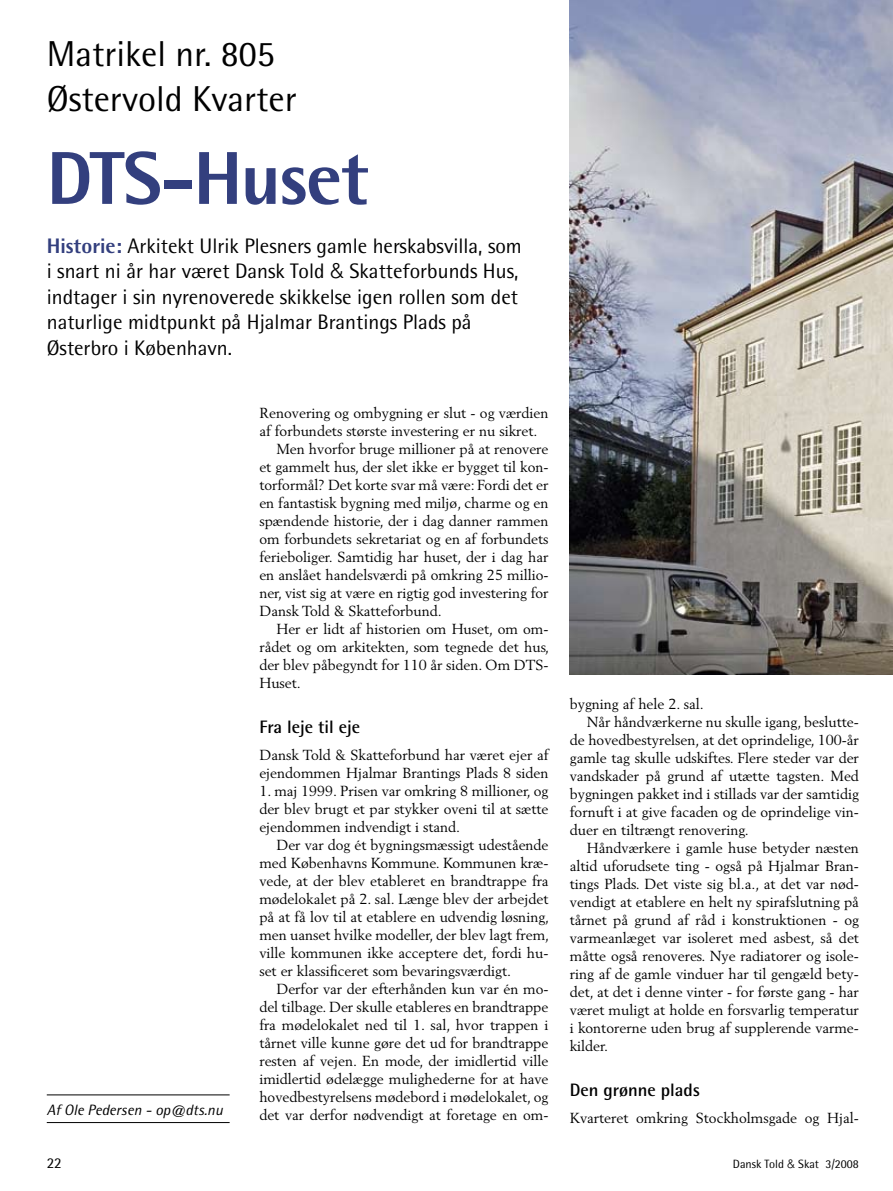
<style>
.page{position:relative;width:893px;height:1191px;background:#fff}
.page>*{position:absolute;margin:0;border:0;box-sizing:border-box;transform-origin:0 0}
.t1{font:800 75px "Rotis Semi Sans";letter-spacing:-.02em;color:#333f7e}
.t2{font:36px/45px "Rotis Semi Sans";color:#000}
.t3{font:21px/25.5px "Rotis Semi Sans";color:#000}
.t4{font:700 18px "Rotis Semi Sans";color:#000}
.t5{font:italic 15px "Rotis Semi Sans";color:#000}
.t6{font:15px "Rotis Semi Sans";color:#000}
.t7{font:14.4px/18px "Berling";color:#000;text-align:justify}
.t8{font:12px "Rotis Semi Sans";color:#000}
.s1{font-weight:800;color:#333f7e}
.s2{font-family:"Helvetica";font-weight:300}
</style>
<div class="page">
<hr style="left:47px;top:1122px;width:183px;height:1px;background:#000">
<hr style="left:47px;top:1094px;width:183px;height:1px;background:#000">
<img style="left:570px;top:0;width:323px;height:674px">
<h2 class="t2" style="left:47px;top:31px;width:251px">Matrikel nr. 805<br>Østervold Kvarter</h2>
<h1 class="t1" style="left:47px;top:131px;width:323px">DTS-Huset</h1>
<p class="t3" style="left:47px;top:233px;width:477px"><span class="s1">Historie:</span> Arkitekt Ulrik Plesners gamle herskabsvilla, som i snart ni år har været Dansk Told <span class="s2">&amp;</span> Skatteforbunds Hus, indtager i sin nyrenoverede skikkelse igen rollen som det naturlige midtpunkt på Hjalmar Brantings Plads på Østerbro i København.</p>
<p class="t5" style="left:47px;top:1100px;width:178px">Af Ole Pedersen - op@dts.nu</p>
<p class="t7" style="left:259px;top:404px;width:291px">Renovering og ombygning er slut - og værdien</p>
<p class="t7" style="left:259px;top:422px;width:280px">af forbundets største investering er nu sikret.</p>
<p class="t7" style="left:276px;top:440px;width:274px">Men hvorfor bruge millioner på at renovere</p>
<p class="t7" style="left:259px;top:458px;width:291px">et gammelt hus, der slet ikke er bygget til kon-</p>
<p class="t7" style="left:259px;top:476px;width:291px">torformål? Det korte svar må være: Fordi det er</p>
<p class="t7" style="left:259px;top:494px;width:291px">en fantastisk bygning med miljø, charme og en</p>
<p class="t7" style="left:259px;top:512px;width:291px">spændende historie, der i dag danner rammen</p>
<p class="t7" style="left:259px;top:530px;width:291px">om forbundets sekretariat og en af forbundets</p>
<p class="t7" style="left:259px;top:548px;width:291px">ferieboliger. Samtidig har huset, der i dag har</p>
<p class="t7" style="left:259px;top:566px;width:291px">en anslået handelsværdi på omkring 25 millio-</p>
<p class="t7" style="left:259px;top:584px;width:291px">ner, vist sig at være en rigtig god investering for</p>
<p class="t7" style="left:259px;top:602px;width:184px">Dansk Told &amp; Skatteforbund.</p>
<p class="t7" style="left:276px;top:620px;width:274px">Her er lidt af historien om Huset, om om-</p>
<p class="t7" style="left:259px;top:638px;width:291px">rådet og om arkitekten, som tegnede det hus,</p>
<p class="t7" style="left:259px;top:656px;width:291px">der blev påbegyndt for 110 år siden. Om DTS-</p>
<p class="t7" style="left:259px;top:674px;width:43px">Huset.</p>
<p class="t4" style="left:259px;top:716px;width:102px">Fra leje til eje</p>
<p class="t7" style="left:259px;top:746px;width:291px">Dansk Told &amp; Skatteforbund har været ejer af ejendommen Hjalmar Brantings Plads 8 siden</p>
<p class="t7" style="left:259px;top:782px;width:291px">1. maj 1999. Prisen var omkring 8 millioner, og der blev brugt et par stykker oveni til at sætte ejendommen indvendigt i stand.</p>
<p class="t7" style="left:259px;top:836px;width:291px;text-indent:17px">Der var dog ét bygningsmæssigt udestående med Københavns Kommune. Kommunen kræ&shy;vede, at der blev etableret en brandtrappe fra mødelokalet på 2. sal. Længe blev der arbejdet på at få lov til at etablere en udvendig løsning, men uanset hvilke modeller, der blev lagt frem, ville kommunen ikke acceptere det, fordi hu&shy;set er klassificeret som bevaringsværdigt.</p>
<p class="t7" style="left:259px;top:980px;width:291px;text-indent:17px">Derfor var der efterhånden kun var én mo&shy;del tilbage. Der skulle etableres en brandtrappe fra mødelokalet ned til 1. sal, hvor trappen i tårnet ville kunne gøre det ud for brandtrappe resten af vejen. En mode, der imidlertid ville imidlertid ødelægge mulighederne for at have hovedbestyrelsens mødebord i mødelokalet, og det var derfor nødvendigt at foretage en om-</p>
<p class="t7" style="left:570px;top:694px;width:135px">bygning af hele 2. sal.</p>
<p class="t7" style="left:587px;top:712px;width:274px">Når håndværkerne nu skulle igang, beslutte-</p>
<p class="t7" style="left:570px;top:730px;width:291px">de hovedbestyrelsen, at det oprindelige, 100-år</p>
<p class="t7" style="left:570px;top:748px;width:291px">gamle tag skulle udskiftes. Flere steder var der</p>
<p class="t7" style="left:570px;top:766px;width:291px">vandskader på grund af utætte tagsten. Med</p>
<p class="t7" style="left:570px;top:784px;width:291px">bygningen pakket ind i stillads var der samtidig</p>
<p class="t7" style="left:570px;top:802px;width:291px">fornuft i at give facaden og de oprindelige vin-</p>
<p class="t7" style="left:570px;top:820px;width:181px">duer en tiltrængt renovering.</p>
<p class="t7" style="left:587px;top:838px;width:274px">Håndværkere i gamle huse betyder næsten</p>
<p class="t7" style="left:570px;top:856px;width:291px">altid uforudsete ting - også på Hjalmar Bran-</p>
<p class="t7" style="left:570px;top:874px;width:291px">tings Plads. Det viste sig bl.a., at det var nød-</p>
<p class="t7" style="left:570px;top:892px;width:291px">vendigt at etablere en helt ny spirafslutning på</p>
<p class="t7" style="left:570px;top:910px;width:291px">tårnet på grund af råd i konstruktionen - og</p>
<p class="t7" style="left:570px;top:928px;width:291px">varmeanlæget var isoleret med asbest, så det</p>
<p class="t7" style="left:570px;top:946px;width:291px">måtte også renoveres. Nye radiatorer og isole-</p>
<p class="t7" style="left:570px;top:964px;width:291px">ring af de gamle vinduer har til gengæld bety-</p>
<p class="t7" style="left:570px;top:982px;width:291px">det, at det i denne vinter - for første gang - har</p>
<p class="t7" style="left:570px;top:1000px;width:291px">været muligt at holde en forsvarlig temperatur</p>
<p class="t7" style="left:570px;top:1018px;width:291px">i kontorerne uden brug af supplerende varme-</p>
<p class="t7" style="left:570px;top:1036px;width:40px">kilder.</p>
<p class="t4" style="left:570px;top:1078px;width:132px">Den grønne plads</p>
<p class="t7" style="left:570px;top:1108px;width:291px">Kvarteret omkring Stockholmsgade og Hjal-</p>
<p class="t6" style="left:47px;top:1154px;width:17px">22</p>
<p class="t8" style="left:733px;top:1157px;width:128px">Dansk Told <span class="s2">&amp;</span> Skat 3/2008</p>
</div>
